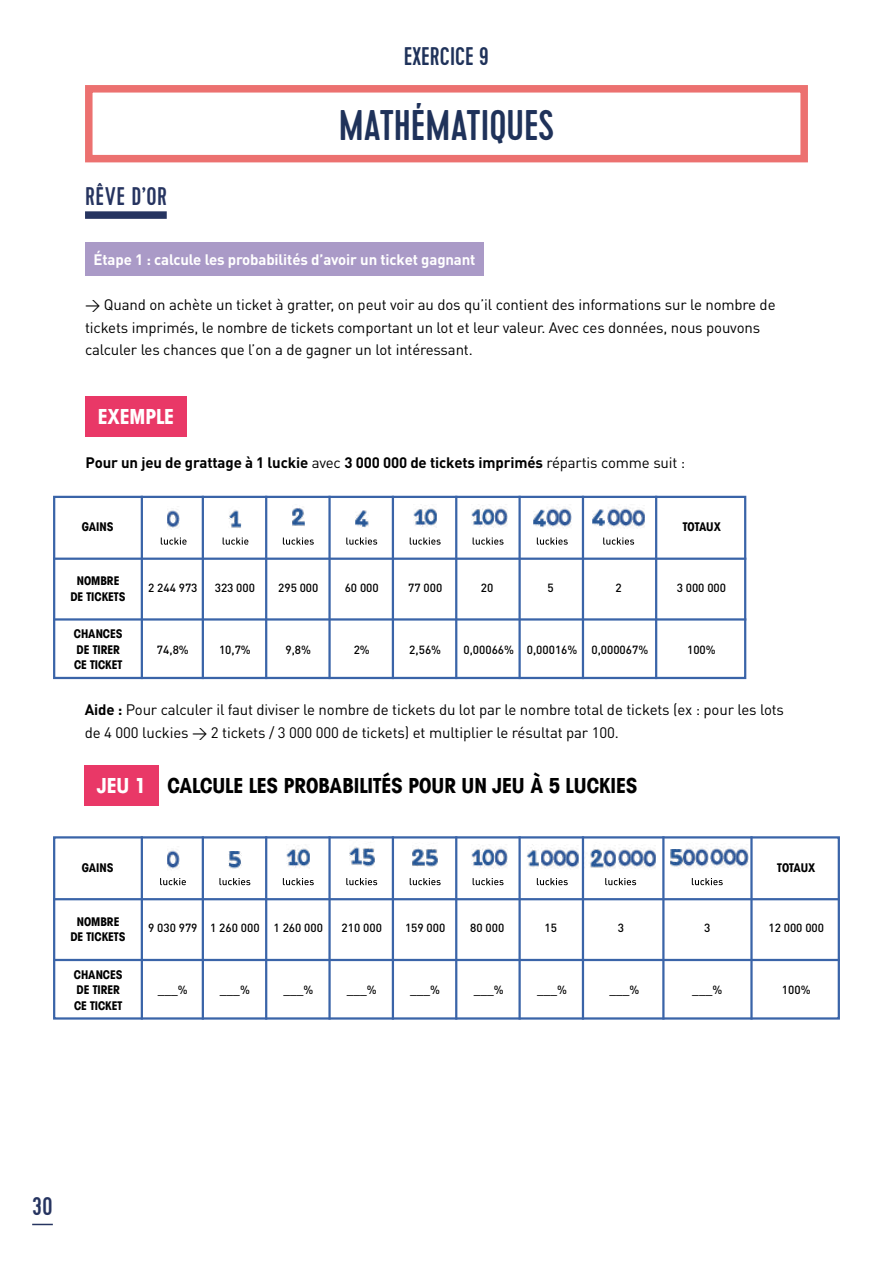
<style>
.page{position:relative;width:893px;height:1263px;background:#fff}
.page>*{position:absolute;margin:0;border:0;box-sizing:border-box;transform-origin:0 0}
.t1{font:500 42.75px "Cervo";color:#1f325a}
.t2{font:500 25.5px "Cervo";letter-spacing:.02em;color:#263460}
.t3{font:500 25.5px "Cervo";color:#1f325a}
.t4{font:700 condensed 22.5px "Avant Gard EF";color:#000}
.t5{font:700 condensed 22.5px "Avant Gard EF";color:#fff}
.t6{font:15px/22.5px "DIN Pro";letter-spacing:-.01em;color:#000}
.t7{font:700 15px "DIN Pro";letter-spacing:-.01em;color:#000}
.t8{font:700 15px "DIN Pro";letter-spacing:-.01em;color:#fff}
.t9{font:700 condensed 13.05px/15.6px "Avant Gard EF";color:#000;text-align:center}
.t10{font:500 11.7px "DIN Pro";color:#000}
.s1{font-weight:400}
.s2{font-weight:700}
.s3{color:#fff}
</style>
<div class="page">
<svg style="left:32px;top:1224px;width:21px;height:1px"></svg>
<div style="left:85px;top:243px;width:399px;height:33px;background:#aa9ac7"></div>
<div style="left:85px;top:85px;width:723px;height:77px;background:#fff;border:8px solid #ec7170"></div>
<div style="left:85px;top:211px;width:82px;height:8px;background:#263460"></div>
<div style="left:85px;top:396px;width:102px;height:41px;background:#e93867"></div>
<svg style="left:537px;top:537px;width:31px;height:8px"></svg>
<img style="left:533px;top:508px;width:38px;height:20px">
<svg style="left:473px;top:537px;width:31px;height:8px"></svg>
<img style="left:472px;top:505px;width:35px;height:23px">
<svg style="left:410px;top:537px;width:31px;height:8px"></svg>
<img style="left:414px;top:505px;width:23px;height:23px">
<svg style="left:346px;top:537px;width:31px;height:8px"></svg>
<img style="left:355px;top:510px;width:13px;height:18px">
<svg style="left:283px;top:537px;width:31px;height:8px"></svg>
<img style="left:292px;top:508px;width:13px;height:18px">
<img style="left:229px;top:510px;width:12px;height:18px">
<svg style="left:603px;top:537px;width:31px;height:8px"></svg>
<img style="left:608px;top:508px;width:37px;height:21px">
<img style="left:592px;top:509px;width:13px;height:18px">
<img style="left:167px;top:510px;width:12px;height:20px">
<div style="left:53px;top:496px;width:693px;height:183px;border:2px solid #3a64a8"></div>
<hr style="left:202px;top:496px;width:2px;height:183px;background:#3a64a8">
<hr style="left:265px;top:496px;width:2px;height:183px;background:#3a64a8">
<hr style="left:328px;top:496px;width:3px;height:183px;background:#3a64a8">
<hr style="left:392px;top:496px;width:2px;height:183px;background:#3a64a8">
<hr style="left:455px;top:496px;width:2px;height:183px;background:#3a64a8">
<hr style="left:518px;top:496px;width:3px;height:183px;background:#3a64a8">
<hr style="left:582px;top:496px;width:2px;height:183px;background:#3a64a8">
<hr style="left:141px;top:496px;width:2px;height:183px;background:#3a64a8">
<hr style="left:53px;top:558px;width:693px;height:2px;background:#3a64a8">
<hr style="left:655px;top:496px;width:2px;height:183px;background:#3a64a8">
<hr style="left:53px;top:618px;width:693px;height:3px;background:#3a64a8">
<div style="left:84px;top:765px;width:75px;height:41px;background:#e93867"></div>
<svg style="left:537px;top:878px;width:31px;height:7px"></svg>
<svg style="left:473px;top:878px;width:31px;height:7px"></svg>
<img style="left:472px;top:848px;width:35px;height:21px">
<svg style="left:410px;top:878px;width:31px;height:7px"></svg>
<svg style="left:346px;top:878px;width:31px;height:7px"></svg>
<svg style="left:283px;top:878px;width:31px;height:7px"></svg>
<img style="left:287px;top:848px;width:23px;height:21px">
<svg style="left:219px;top:878px;width:31px;height:7px"></svg>
<img style="left:229px;top:851px;width:12px;height:18px">
<svg style="left:605px;top:878px;width:31px;height:7px"></svg>
<img style="left:167px;top:850px;width:12px;height:19px">
<div style="left:53px;top:836px;width:787px;height:183px;border:2px solid #3a64a8"></div>
<hr style="left:202px;top:836px;width:2px;height:183px;background:#3a64a8">
<hr style="left:265px;top:836px;width:2px;height:183px;background:#3a64a8">
<hr style="left:328px;top:836px;width:3px;height:183px;background:#3a64a8">
<hr style="left:392px;top:836px;width:2px;height:183px;background:#3a64a8">
<hr style="left:455px;top:836px;width:2px;height:183px;background:#3a64a8">
<hr style="left:518px;top:836px;width:3px;height:183px;background:#3a64a8">
<hr style="left:582px;top:836px;width:2px;height:183px;background:#3a64a8">
<hr style="left:141px;top:836px;width:2px;height:183px;background:#3a64a8">
<hr style="left:53px;top:898px;width:786px;height:2px;background:#3a64a8">
<hr style="left:662px;top:836px;width:2px;height:183px;background:#3a64a8">
<hr style="left:53px;top:959px;width:787px;height:2px;background:#3a64a8">
<img style="left:349px;top:846px;width:12px;height:19px">
<img style="left:363px;top:848px;width:11px;height:19px">
<img style="left:412px;top:848px;width:26px;height:19px">
<img style="left:541px;top:849px;width:38px;height:20px">
<img style="left:526px;top:847px;width:12px;height:20px">
<img style="left:619px;top:849px;width:37px;height:20px">
<img style="left:584px;top:843px;width:31px;height:31px">
<img style="left:711px;top:848px;width:37px;height:20px">
<img style="left:698px;top:848px;width:10px;height:19px">
<img style="left:682px;top:848px;width:16px;height:19px">
<img style="left:670px;top:849px;width:12px;height:18px">
<hr style="left:750px;top:836px;width:3px;height:183px;background:#3a64a8">
<svg style="left:692px;top:878px;width:31px;height:7px"></svg>
<svg style="left:223px;top:537px;width:26px;height:8px"></svg>
<svg style="left:161px;top:537px;width:26px;height:8px"></svg>
<svg style="left:160px;top:878px;width:26px;height:7px"></svg>
<h2 class="t3" style="left:404px;top:41px;width:87px">EXERCICE 9</h2>
<h2 class="t2" style="left:85px;top:181px;width:84px">RÊVE D’OR</h2>
<h1 class="t1" style="left:339px;top:100px;width:217px">MATHÉMATIQUES</h1>
<p class="t8" style="left:94px;top:250px;width:383px">Étape 1 : calcule les probabilités d’avoir un ticket gagnant</p>
<p class="t6" style="left:85px;top:293px;width:692px">→ Quand on achète un ticket à gratter, on peut voir au dos qu’il contient des informations sur le nombre de tickets imprimés, le nombre de tickets comportant un lot et leur valeur. Avec ces données, nous pouvons calculer les chances que l’on a de gagner un lot intéressant.</p>
<h3 class="t5" style="left:98px;top:403px;width:78px">EXEMPLE</h3>
<p class="t7" style="left:86px;top:452px;width:601px">Pour un jeu de grattage à 1 luckie <span class="s1">avec</span> 3 000 000 de tickets imprimés <span class="s1">répartis comme suit :</span></p>
<p class="t9" style="left:82px;top:519px;width:33px">GAINS</p>
<p class="t9" style="left:683px;top:519px;width:40px">TOTAUX</p>
<p class="t9" style="left:70px;top:573px;width:57px">NOMBRE<br>DE TICKETS</p>
<p class="t9" style="left:74px;top:626px;width:50px;text-align:left">CHANCES<br>DE TIRER<br>CE TICKET</p>
<p class="t10" style="left:148px;top:580px;width:51px">2 244 973</p>
<p class="t10" style="left:215px;top:580px;width:42px">323 000</p>
<p class="t10" style="left:278px;top:580px;width:42px">295 000</p>
<p class="t10" style="left:345px;top:580px;width:36px">60 000</p>
<p class="t10" style="left:408px;top:580px;width:36px">77 000</p>
<p class="t10" style="left:481px;top:580px;width:14px">20</p>
<p class="t10" style="left:547px;top:580px;width:8px">5</p>
<p class="t10" style="left:616px;top:580px;width:8px">2</p>
<p class="t10" style="left:677px;top:580px;width:51px">3 000 000</p>
<p class="t10" style="left:157px;top:642px;width:33px">74,8%</p>
<p class="t10" style="left:219px;top:642px;width:33px">10,7%</p>
<p class="t10" style="left:286px;top:642px;width:27px">9,8%</p>
<p class="t10" style="left:354px;top:642px;width:18px">2%</p>
<p class="t10" style="left:409px;top:642px;width:33px">2,56%</p>
<p class="t10" style="left:463px;top:642px;width:186px">0,00066% 0,00016% 0,000067%</p>
<p class="t10" style="left:687px;top:642px;width:30px">100%</p>
<p class="t6" style="left:85px;top:698px;width:701px"><span class="s2">Aide :</span> Pour calculer il faut diviser le nombre de tickets du lot par le nombre total de tickets (ex : pour les lots de 4 000 luckies → 2 tickets / 3 000 000 de tickets) et multiplier le résultat par 100.</p>
<h3 class="t4" style="left:97px;top:772px;width:542px"><span class="s3">JEU 1</span> CALCULE LES PROBABILITÉS POUR UN JEU À 5 LUCKIES</h3>
<p class="t9" style="left:82px;top:859px;width:33px">GAINS</p>
<p class="t9" style="left:777px;top:859px;width:40px">TOTAUX</p>
<p class="t9" style="left:70px;top:913px;width:57px">NOMBRE<br>DE TICKETS</p>
<p class="t9" style="left:74px;top:966px;width:50px;text-align:left">CHANCES<br>DE TIRER<br>CE TICKET</p>
<p class="t10" style="left:148px;top:921px;width:176px">9 030 979 1 260 000 1 260 000</p>
<p class="t10" style="left:342px;top:921px;width:42px">210 000</p>
<p class="t10" style="left:405px;top:921px;width:42px">159 000</p>
<p class="t10" style="left:470px;top:921px;width:36px">80 000</p>
<p class="t10" style="left:544px;top:921px;width:14px">15</p>
<p class="t10" style="left:618px;top:921px;width:8px">3</p>
<p class="t10" style="left:768px;top:921px;width:57px">12 000 000</p>
<p class="t10" style="left:704px;top:921px;width:8px">3</p>
<p class="t10" style="left:158px;top:982px;width:31px">___%</p>
<p class="t10" style="left:220px;top:982px;width:31px">___%</p>
<p class="t10" style="left:283px;top:982px;width:31px">___%</p>
<p class="t10" style="left:347px;top:982px;width:31px">___%</p>
<p class="t10" style="left:410px;top:982px;width:31px">___%</p>
<p class="t10" style="left:474px;top:982px;width:31px">___%</p>
<p class="t10" style="left:537px;top:982px;width:31px">___%</p>
<p class="t10" style="left:609px;top:982px;width:31px">___%</p>
<p class="t10" style="left:782px;top:982px;width:30px">100%</p>
<p class="t10" style="left:692px;top:982px;width:31px">___%</p>
<h2 class="t2" style="left:32px;top:1191px;width:22px">30</h2>
</div>
